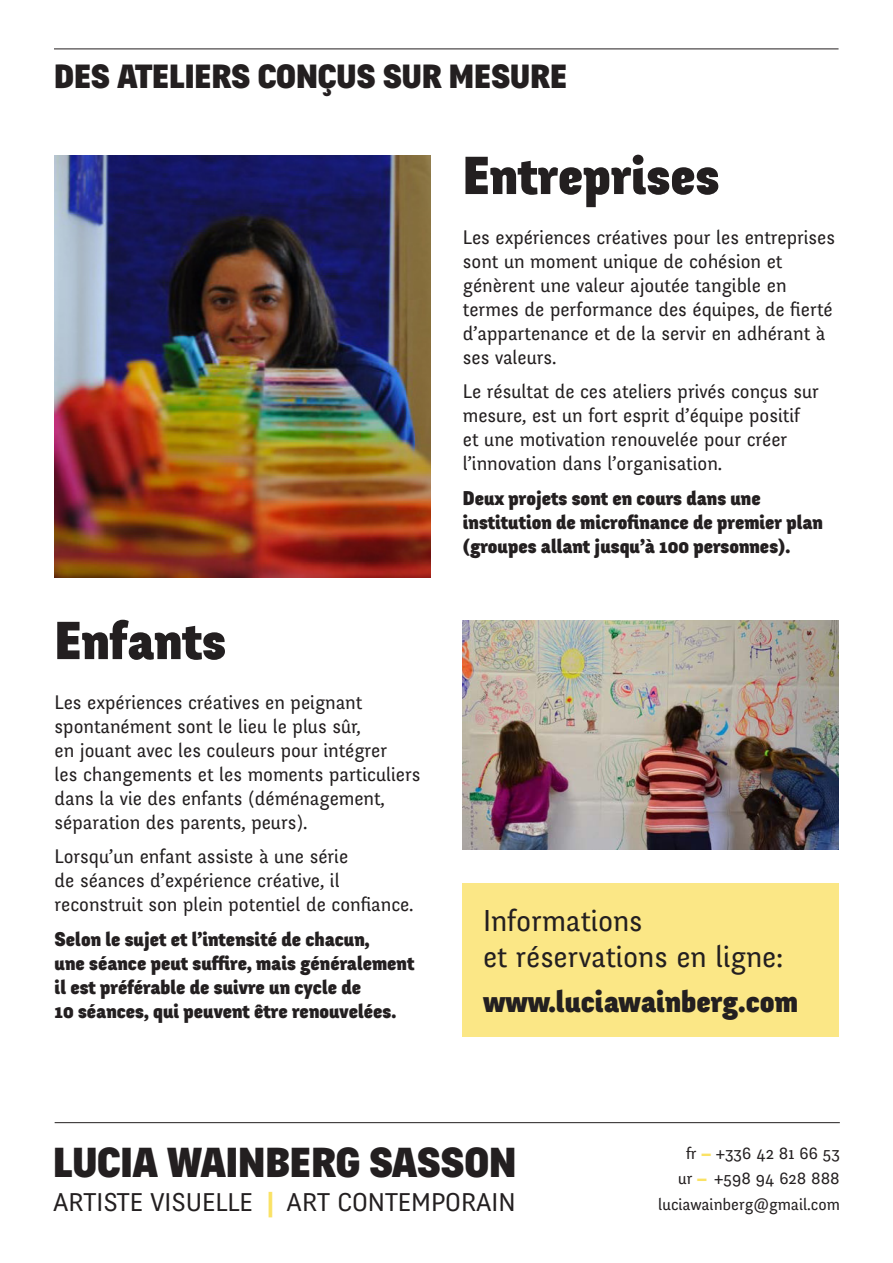
<style>
.page{position:relative;width:893px;height:1263px;background:#fff}
.page>*{position:absolute;margin:0;border:0;box-sizing:border-box;transform-origin:0 0}
.txt_intro{font:900 52.5px "Fengardo Neue";color:#231f20}
.t1{font:900 41.25px "Fengardo Neue";color:#231f20}
.TITRE_WORKSHOPS{font:900 33px "Fengardo Neue";color:#231f20}
.t2{font:30px/36px "Fengardo Neue";color:#231f20}
.t3{font:900 30px "Fengardo Neue";color:#231f20}
.t4{font:25.5px "Fengardo Neue";color:#231f20}
.txt_intro-2{font:19.5px/24px "Fengardo Neue";color:#231f20}
.txt_intro-3{font:900 19.5px/24px "Fengardo Neue";color:#231f20}
.t5{font:16.5px/25.5px "Fengardo Neue";color:#231f20;text-align:right}
.s1{font-weight:900;color:#fae265}
</style>
<div class="page">
<hr style="left:54px;top:49px;width:784px;height:1px;background:#231f20">
<img style="left:54px;top:156px;width:377px;height:422px">
<img style="left:462px;top:621px;width:376px;height:228px">
<div style="left:462px;top:883px;width:376px;height:154px;background:#fbe786"></div>
<hr style="left:55px;top:1122px;width:785px;height:1px;background:#231f20">
<p class="TITRE_WORKSHOPS" style="left:54px;top:58px;width:514px">DES ATELIERS CONÇUS SUR MESURE</p>
<p class="txt_intro" style="left:55px;top:611px;width:173px">Enfants</p>
<p class="txt_intro-2" style="left:55px;top:690px;width:367px">Les expériences créatives en peignant spontanément sont le lieu le plus sûr,<br>en jouant avec les couleurs pour intégrer<br>les changements et les moments particuliers dans la vie des enfants (déménagement, séparation des parents, peurs).</p>
<p class="txt_intro-2" style="left:55px;top:845px;width:361px">Lorsqu’un enfant assiste à une série<br>de séances d’expérience créative, il reconstruit son plein potentiel de confiance.</p>
<p class="txt_intro-3" style="left:55px;top:927px;width:361px">Selon le sujet et l’intensité de chacun,<br>une séance peut suffire, mais généralement il est préférable de suivre un cycle de<br>10 séances, qui peuvent être renouvelées.</p>
<p class="txt_intro" style="left:463px;top:146px;width:258px">Entreprises</p>
<p class="txt_intro-2" style="left:463px;top:225px;width:374px">Les expériences créatives pour les entreprises sont un moment unique de cohésion et génèrent une valeur ajoutée tangible en termes de performance des équipes, de fierté d’appartenance et de la servir en adhérant à ses valeurs.</p>
<p class="txt_intro-2" style="left:463px;top:380px;width:358px">Le résultat de ces ateliers privés conçus sur mesure, est un fort esprit d’équipe positif et une motivation renouvelée pour créer l’innovation dans l’organisation.</p>
<p class="txt_intro-3" style="left:463px;top:486px;width:362px">Deux projets sont en cours dans une institution de microfinance de premier plan (groupes allant jusqu’à 100 personnes).</p>
<p class="t2" style="left:483px;top:903px;width:301px">Informations<br>et réservations en ligne:</p>
<p class="t3" style="left:483px;top:984px;width:316px">www.luciawainberg.com</p>
<p class="t1" style="left:53px;top:1139px;width:465px">LUCIA WAINBERG SASSON</p>
<p class="t4" style="left:53px;top:1188px;width:464px">ARTISTE VISUELLE <span class="s1">|</span> ART CONTEMPORAIN</p>
<p class="t5" style="left:686px;top:1140px;width:155px">fr <span class="s1">—</span> +336 42 81 66 53</p>
<p class="t5" style="left:658px;top:1166px;width:183px">ur <span class="s1">—</span> +598 94 628 888 luciawainberg@gmail.com</p>
</div>
